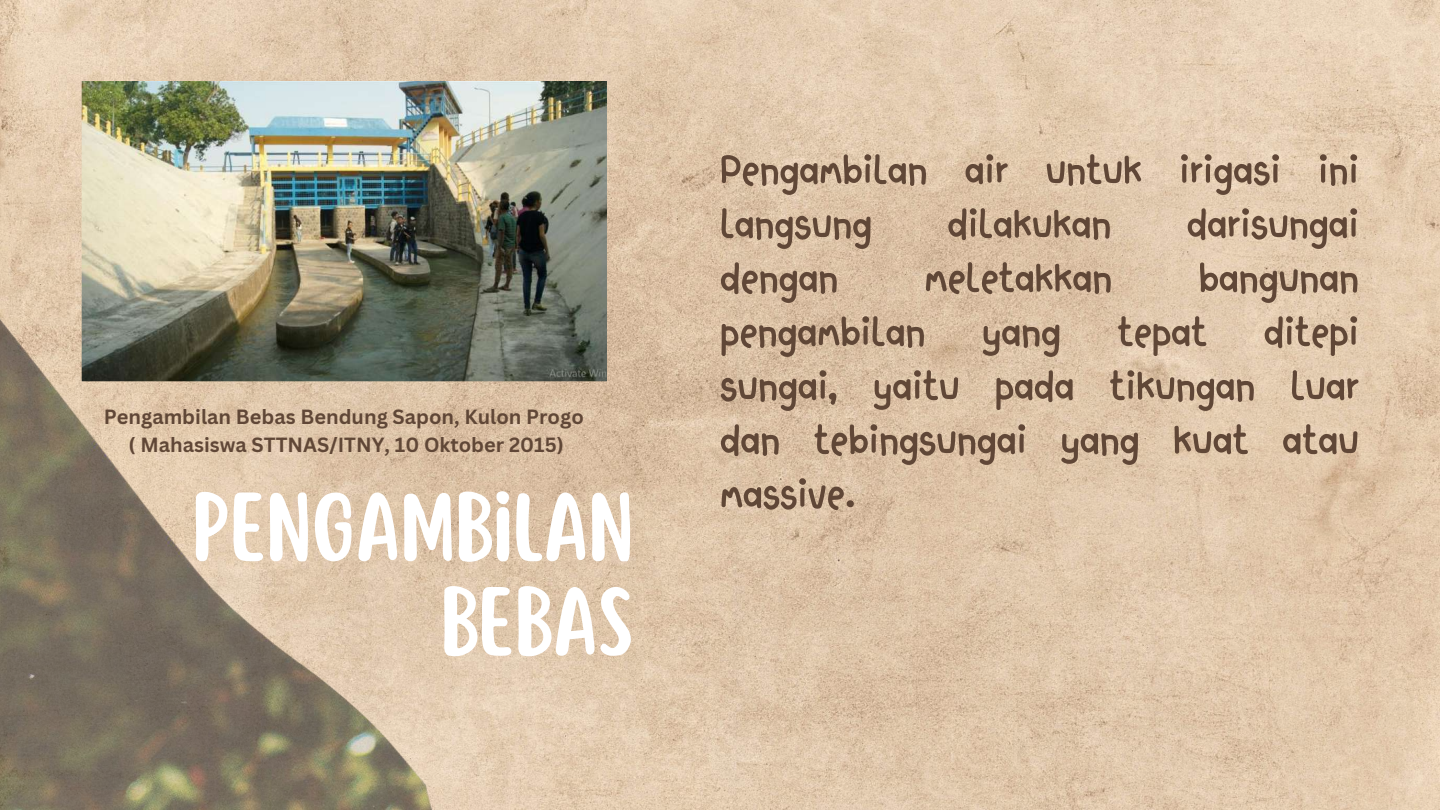
<style>
.page{position:relative;width:1440px;height:810px;background:#fff}
.page>*{position:absolute;margin:0;border:0;box-sizing:border-box;transform-origin:0 0}
.t1{font:86px/94.5px "Scripter";color:#fff;text-align:right}
.t2{font:60px/54px "FC Daisy";color:#604737}
.t3{font:700 20px/27.8px "Canva Sans";color:#604737;text-align:center}
</style>
<div class="page">
<img style="left:0;top:0;width:1440px;height:810px">
<img style="left:0;top:81px;width:515px;height:729px">
<img style="left:81px;top:81px;width:526px;height:301px">
<p class="t3" style="left:104px;top:402px;width:482px">Pengambilan Bebas Bendung Sapon, Kulon Progo ( Mahasiswa STTNAS/ITNY, 10 Oktober 2015)</p>
<h1 class="t1" style="left:192px;top:484px;width:443px">PENGAMBILAN<br>BEBAS</h1>
<p class="t2" style="left:720px;top:137px;width:640px">Pengambilan air untuk irigasi ini langsung</p>
<p class="t2" style="left:947px;top:191px;width:165px">dilakukan</p>
<p class="t2" style="left:1187px;top:191px;width:174px">darisungai</p>
<p class="t2" style="left:720px;top:245px;width:120px">dengan</p>
<p class="t2" style="left:925px;top:245px;width:189px">meletakkan</p>
<p class="t2" style="left:720px;top:245px;width:640px;text-align:justify;text-indent:478px">bangunan pengambilan yang tepat ditepi sungai, yaitu pada tikungan luar dan tebingsungai yang kuat atau massive.</p>
</div>
